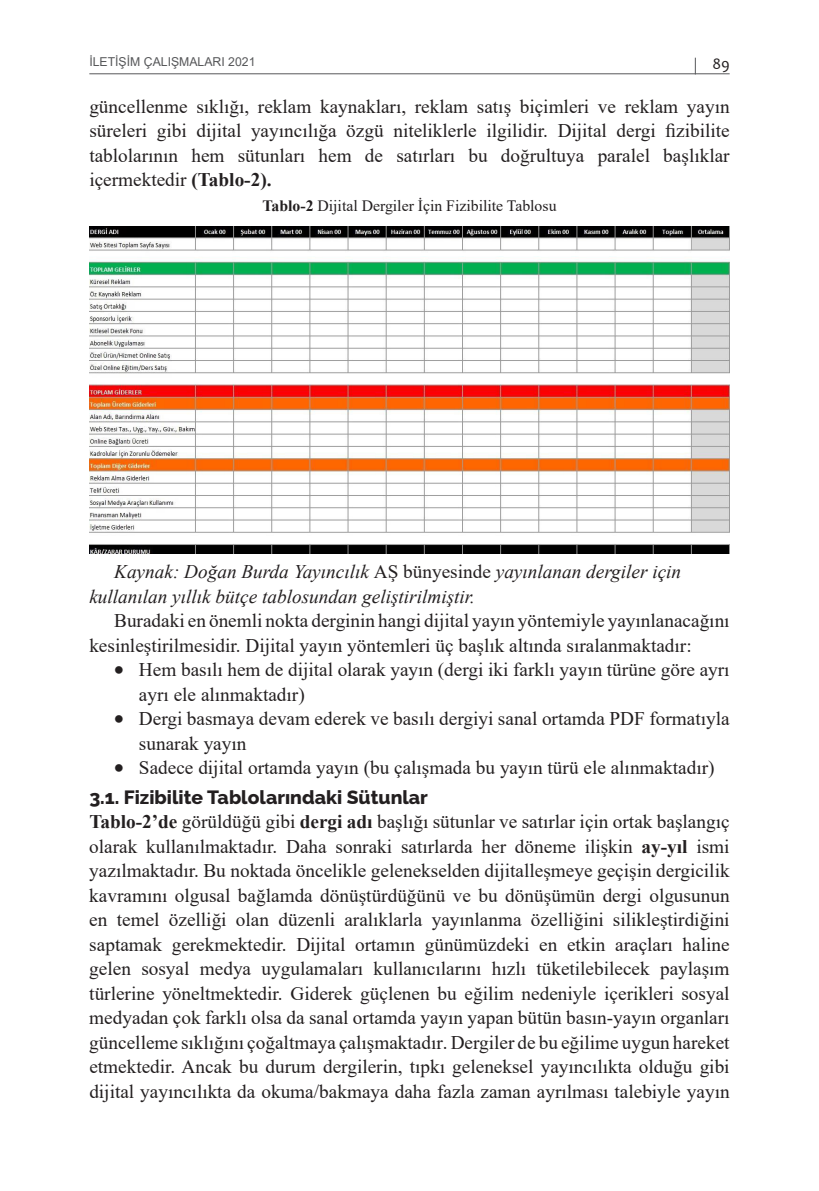
<style>
.page{position:relative;width:819px;height:1191px;background:#fff}
.page>*{position:absolute;margin:0;border:0;box-sizing:border-box;transform-origin:0 0}
.Body_Text{font:19.25px/24.5px "Times New Roman";color:#231f20}
.t1{font:italic 19.25px/24.5px "Times New Roman";color:#231f20}
.içerik_başlık{font:800 19.25px "Raleway";color:#231f20}
.tablo{font:15.75px "Times New Roman";color:#231f20}
.t2{font:15.75px "Candara";color:#231f20}
.t3{font:12.25px "Arial";color:#57585a}
.s1{font-weight:700}
.s2{font-style:normal}
</style>
<div class="page">
<hr style="left:89px;top:73px;width:640px;height:1px;background:#57585a">
<svg style="left:694px;top:58px;width:1px;height:16px"></svg>
<img style="left:89px;top:227px;width:640px;height:327px">
<p class="t3" style="left:89px;top:53px;width:168px">İLETİŞİM ÇALIŞMALARI 2021</p>
<p class="t2" style="left:712px;top:54px;width:19px">89</p>
<p class="Body_Text" style="left:89px;top:93px;width:641px;text-align:justify">güncellenme sıklığı, reklam kaynakları, reklam satış biçimleri ve reklam yayın süreleri gibi dijital yayıncılığa özgü niteliklerle ilgilidir. Dijital dergi fizibilite tablolarının hem sütunları hem de satırları bu doğrultuya paralel başlıklar içermektedir <span class="s1">(Tablo-2).</span></p>
<p class="tablo" style="left:262px;top:194px;width:295px"><span class="s1">Tablo-2</span> Dijital Dergiler İçin Fizibilite Tablosu</p>
<p class="t1" style="left:89px;top:559px;width:593px;text-indent:25px">Kaynak: Doğan Burda Yayıncılık <span class="s2">AŞ bünyesinde</span> yayınlanan dergiler için kullanılan yıllık bütçe tablosundan geliştirilmiştir.</p>
<p class="Body_Text" style="left:89px;top:608px;width:641px;text-indent:25px">Buradaki en önemli nokta derginin hangi dijital yayın yöntemiyle yayınlanacağını kesinleştirilmesidir. Dijital yayın yöntemleri üç başlık altında sıralanmaktadır:</p>
<p class="Body_Text" style="left:139px;top:657px;width:592px;text-indent:-25px">• Hem basılı hem de dijital olarak yayın (dergi iki farklı yayın türüne göre ayrı ayrı ele alınmaktadır)</p>
<p class="Body_Text" style="left:139px;top:706px;width:592px;text-indent:-25px">• Dergi basmaya devam ederek ve basılı dergiyi sanal ortamda PDF formatıyla sunarak yayın</p>
<p class="Body_Text" style="left:114px;top:755px;width:602px">• Sadece dijital ortamda yayın (bu çalışmada bu yayın türü ele alınmaktadır)</p>
<p class="içerik_başlık" style="left:89px;top:786px;width:340px">3.1. Fizibilite Tablolarındaki Sütunlar</p>
<p class="Body_Text" style="left:89px;top:809px;width:641px;text-align:justify"><span class="s1">Tablo-2’de</span> görüldüğü gibi <span class="s1">dergi adı</span> başlığı sütunlar ve satırlar için ortak başlangıç olarak kullanılmaktadır. Daha sonraki satırlarda her döneme ilişkin <span class="s1">ay-yıl</span> ismi yazılmaktadır. Bu noktada öncelikle gelenekselden dijitalleşmeye geçişin dergicilik kavramını olgusal bağlamda dönüştürdüğünü ve bu dönüşümün dergi olgusunun en temel özelliği olan düzenli aralıklarla yayınlanma özelliğini silikleştirdiğini saptamak gerekmektedir. Dijital ortamın günümüzdeki en etkin araçları haline gelen sosyal medya uygulamaları kullanıcılarını hızlı tüketilebilecek paylaşım türlerine yöneltmektedir. Giderek güçlenen bu eğilim nedeniyle içerikleri sosyal medyadan çok farklı olsa da sanal ortamda yayın yapan bütün basın-yayın organları güncelleme sıklığını çoğaltmaya çalışmaktadır. Dergiler de bu eğilime uygun hareket etmektedir. Ancak bu durum dergilerin, tıpkı geleneksel yayıncılıkta olduğu gibi dijital yayıncılıkta da okuma/bakmaya daha fazla zaman ayrılması talebiyle yayın</p>
</div>
